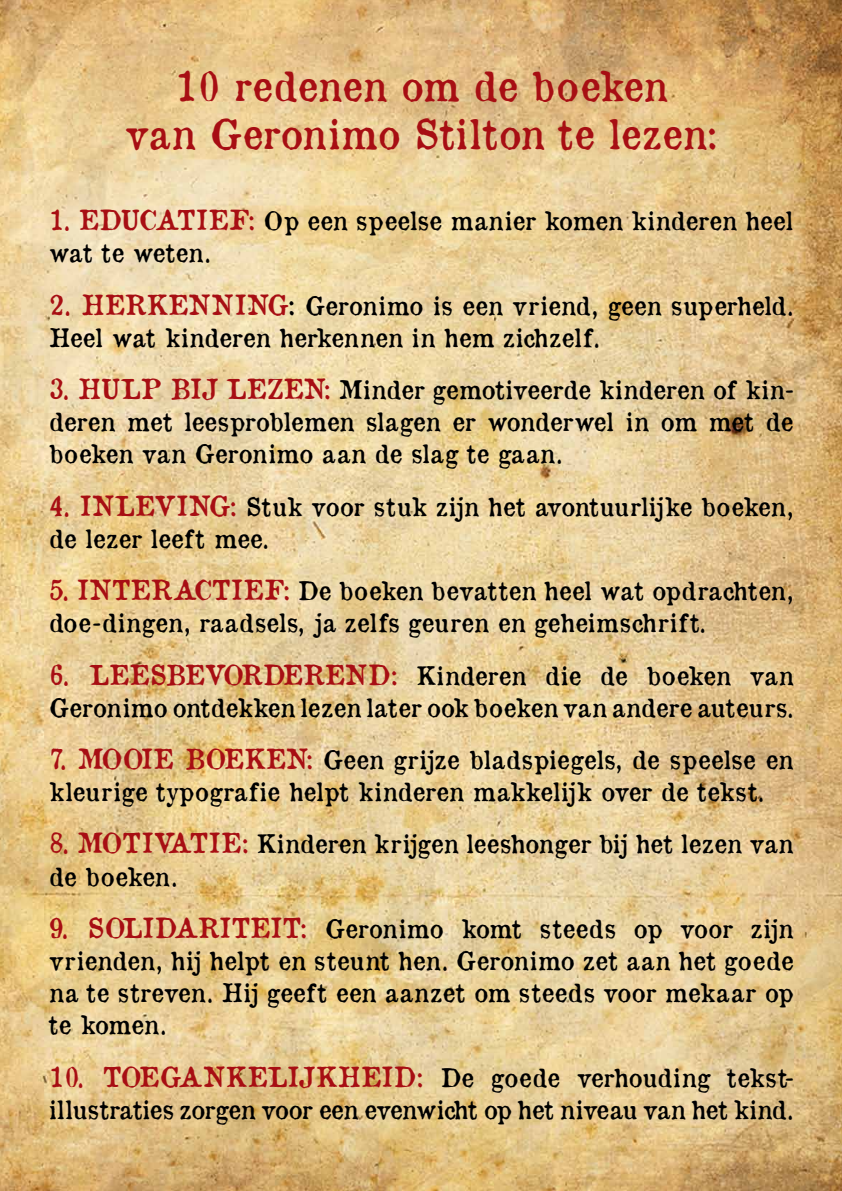
<style>
.page{position:relative;width:842px;height:1191px;background:#fff}
.page>*{position:absolute;margin:0;border:0;box-sizing:border-box;transform-origin:0 0}
.t1{font:40.2px/48.2px "Old Newspaper Types";color:#a70e13;text-align:center}
.t2{font:27.2px "Old Newspaper Types";color:#a70e13}
.t3{font:25px/32.2px "Old Newspaper Types";color:#000}
.s1{font-size:27.2px;color:#a70e13}
.s2{font-size:27.2px}
</style>
<div class="page">
<img style="left:0;top:0;width:842px;height:1191px">
<h1 class="t1" style="left:125px;top:61px;width:593px">10 redenen om de boeken<br>van Geronimo Stilton te lezen:</h1>
<p class="t3" style="left:49px;top:204px;width:746px"><span class="s1">1. Educatief:</span> Op een speelse manier komen kinderen heel wat te weten.</p>
<p class="t3" style="left:49px;top:289px;width:746px"><span class="s1">2. Herkenning</span><span class="s2">:</span> Geronimo is een vriend, geen superheld.<br>Heel wat kinderen herkennen in hem zichzelf.</p>
<p class="t3" style="left:49px;top:373px;width:746px;text-align:justify"><span class="s1">3. Hulp bij lezen:</span> Minder gemotiveerde kinderen of kin&shy;deren met leesproblemen slagen er wonderwel in om met de boeken van Geronimo aan de slag te gaan.</p>
<p class="t3" style="left:49px;top:490px;width:746px"><span class="s1">4. Inleving:</span> Stuk voor stuk zijn het avontuurlijke boeken, de lezer leeft mee.</p>
<p class="t3" style="left:49px;top:574px;width:746px"><span class="s1">5. Interactief:</span> De boeken bevatten heel wat opdrachten, doe-dingen, raadsels, ja zelfs geuren en geheimschrift.</p>
<p class="t2" style="left:49px;top:656px;width:61px">6. Lees</p>
<p class="t3" style="left:49px;top:658px;width:746px;text-align:right"><span class="s1">bevorderend:</span> Kinderen die de boeken van<br>Geronimo ontdekken lezen later ook boeken van andere auteurs.</p>
<p class="t3" style="left:49px;top:743px;width:746px"><span class="s1">7. Mooie boeken:</span> Geen grijze bladspiegels, de speelse en kleurige typografie helpt kinderen makkelijk over de tekst.</p>
<p class="t3" style="left:49px;top:827px;width:746px"><span class="s1">8. Motivatie:</span> Kinderen krijgen leeshonger bij het lezen van de boeken.</p>
<p class="t3" style="left:49px;top:912px;width:746px;text-align:justify"><span class="s1">9. Solidariteit:</span> Geronimo komt steeds op voor zijn vrienden, hij helpt en steunt hen. Geronimo zet aan het goede na te streven. Hij geeft een aanzet om steeds voor mekaar op te komen.</p>
<p class="t2" style="left:49px;top:1058px;width:74px">10. Toeg</p>
<p class="t3" style="left:49px;top:1060px;width:746px;text-align:right"><span class="s1">ankelijkheid:</span> De goede verhouding tekst&shy;illustraties zorgen voor een evenwicht op het niveau van het kind.</p>
</div>
